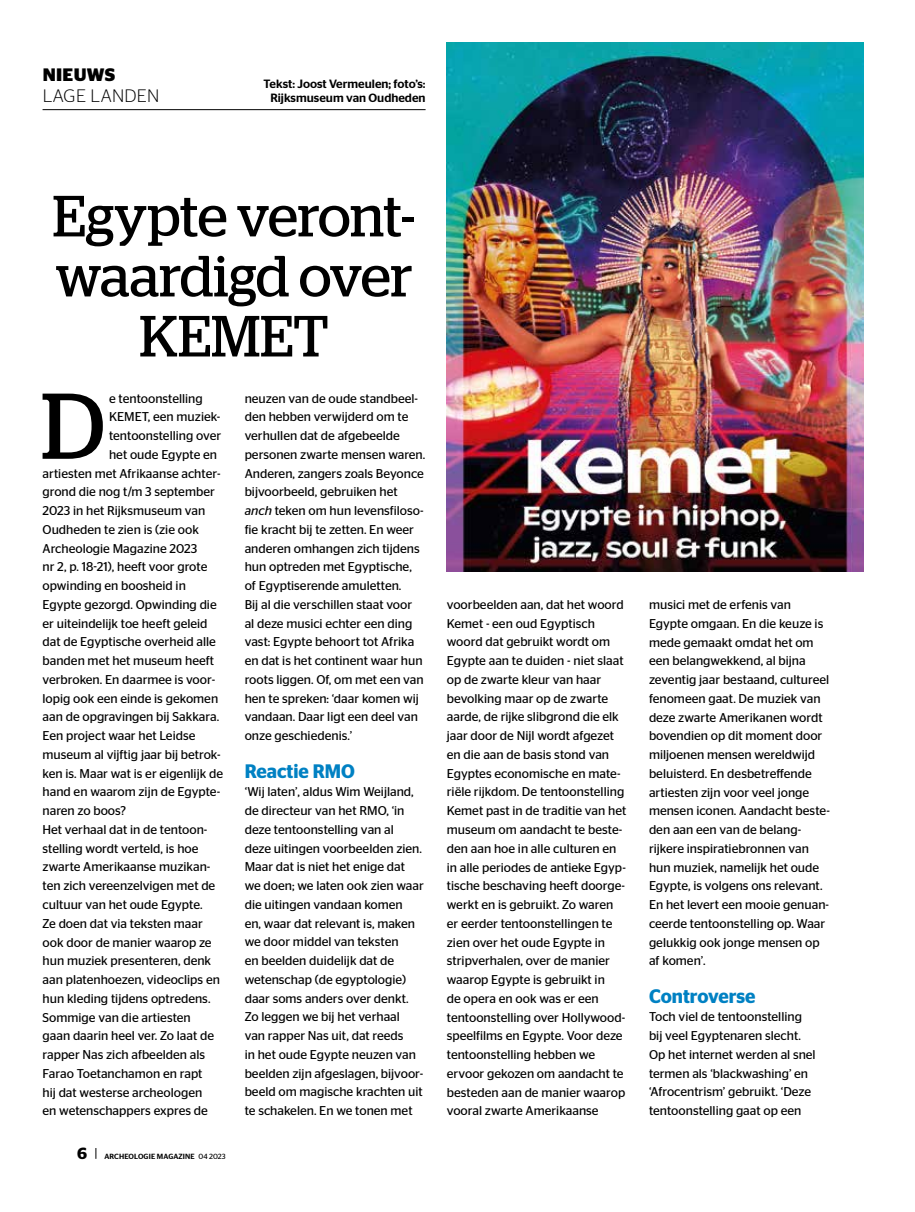
<style>
.page{position:relative;width:915px;height:1212px;background:#fff}
.page>*{position:absolute;margin:0;border:0;box-sizing:border-box;transform-origin:0 0}
.t1{font:93.15px "Stag";color:#000}
.t2{font:57.9px/60px "Stag";letter-spacing:-.005em;color:#000;text-align:center}
.t3{font:600 19.5px "Stag Sans";color:#0081c3;scale:.95 1}
.t4{font:300 18px "Stag Sans";letter-spacing:.02em;color:#000}
.t5{font:700 18px "Stag Sans";letter-spacing:.02em;color:#000}
.t6{font:12.75px/18.8px "Stag Sans";color:#000}
.t7{font:500 12px/14.4px "Stag Sans";color:#000;text-align:center}
.t8{font:500 7.5px "Stag Sans";letter-spacing:.02em;color:#000}
.s1{font-style:italic}
.s2{font-weight:600;font-size:16.2px}
.s3{font-weight:400}
</style>
<div class="page">
<hr style="left:43px;top:109px;width:382px;height:1px;background:#000">
<img style="left:446px;top:43px;width:417px;height:528px">
<h3 class="t5" style="left:43px;top:64px;width:74px">NIEUWS</h3>
<h3 class="t4" style="left:43px;top:86px;width:118px">LAGE LANDEN</h3>
<p class="t7" style="left:263px;top:77px;width:163px">Tekst: Joost Vermeulen; foto’s:<br>Rijksmuseum van Oudheden</p>
<h2 class="t2" style="left:53px;top:185px;width:364px">Egypte veront&shy;waardigd over<br>KEMET</h2>
<p class="t6" style="left:244px;top:389px;width:182px">neuzen van de oude standbeel&shy;den hebben verwijderd om te verhullen dat de afgebeelde personen zwarte mensen waren.<br>Anderen, zangers zoals Beyonce bijvoorbeeld, gebruiken het <span class="s1">anch</span> teken om hun levensfiloso&shy;fie kracht bij te zetten. En weer anderen omhangen zich tijdens hun optreden met Egyptische, of Egyptiserende amuletten.<br>Bij al die verschillen staat voor<br>al deze musici echter een ding vast: Egypte behoort tot Afrika en dat is het continent waar hun roots liggen. Of, om met een van hen te spreken: ‘daar komen wij vandaan. Daar ligt een deel van onze geschiedenis.’</p>
<h3 class="t3" style="left:244px;top:759px;width:118px">Reactie RMO</h3>
<p class="t6" style="left:244px;top:782px;width:181px">‘Wij laten’, aldus Wim Weijland, de directeur van het RMO, ‘in deze tentoonstelling van al<br>deze uitingen voorbeelden zien.<br>Maar dat is niet het enige dat we doen; we laten ook zien waar die uitingen vandaan komen<br>en, waar dat relevant is, maken we door middel van teksten<br>en beelden duidelijk dat de wetenschap (de egyptologie) daar soms anders over denkt.<br>Zo leggen we bij het verhaal<br>van rapper Nas uit, dat reeds<br>in het oude Egypte neuzen van beelden zijn afgeslagen, bijvoor&shy;beeld om magische krachten uit te schakelen. En we tonen met</p>
<h1 class="t1" style="left:41px;top:372px;width:66px">D</h1>
<p class="t6" style="left:109px;top:389px;width:95px">e tentoonstelling</p>
<p class="t6" style="left:109px;top:407px;width:113px">KEMET, een muziek-</p>
<p class="t6" style="left:109px;top:426px;width:114px">tentoonstelling over</p>
<p class="t6" style="left:109px;top:445px;width:109px">het oude Egypte en</p>
<p class="t6" style="left:43px;top:464px;width:179px">artiesten met Afrikaanse achter-</p>
<p class="t6" style="left:43px;top:482px;width:174px">grond die nog t/m 3 september</p>
<p class="t6" style="left:43px;top:501px;width:164px">2023 in het Rijksmuseum van</p>
<p class="t6" style="left:43px;top:520px;width:158px">Oudheden te zien is (zie ook</p>
<p class="t6" style="left:43px;top:539px;width:156px">Archeologie Magazine 2023</p>
<p class="t6" style="left:43px;top:557px;width:166px">nr 2, p. 18-21), heeft voor grote</p>
<p class="t6" style="left:43px;top:576px;width:145px">opwinding en boosheid in</p>
<p class="t6" style="left:43px;top:595px;width:176px">Egypte gezorgd. Opwinding die</p>
<p class="t6" style="left:43px;top:614px;width:166px">er uiteindelijk toe heeft geleid</p>
<p class="t6" style="left:43px;top:632px;width:175px">dat de Egyptische overheid alle</p>
<p class="t6" style="left:43px;top:651px;width:173px">banden met het museum heeft</p>
<p class="t6" style="left:43px;top:670px;width:174px">verbroken. En daarmee is voor-</p>
<p class="t6" style="left:43px;top:689px;width:177px">lopig ook een einde is gekomen</p>
<p class="t6" style="left:43px;top:707px;width:178px">aan de opgravingen bij Sakkara.</p>
<p class="t6" style="left:43px;top:726px;width:154px">Een project waar het Leidse</p>
<p class="t6" style="left:43px;top:745px;width:179px">museum al vijftig jaar bij betrok-</p>
<p class="t6" style="left:43px;top:764px;width:182px">ken is. Maar wat is er eigenlijk de</p>
<p class="t6" style="left:43px;top:782px;width:179px">hand en waarom zijn de Egypte-</p>
<p class="t6" style="left:43px;top:801px;width:85px">naren zo boos?</p>
<p class="t6" style="left:43px;top:820px;width:166px">Het verhaal dat in de tentoon-</p>
<p class="t6" style="left:43px;top:839px;width:157px">stelling wordt verteld, is hoe</p>
<p class="t6" style="left:43px;top:857px;width:169px">zwarte Amerikaanse muzikan-</p>
<p class="t6" style="left:43px;top:876px;width:174px">ten zich vereenzelvigen met de</p>
<p class="t6" style="left:43px;top:895px;width:161px">cultuur van het oude Egypte.</p>
<p class="t6" style="left:43px;top:914px;width:162px">Ze doen dat via teksten maar</p>
<p class="t6" style="left:43px;top:932px;width:170px">ook door de manier waarop ze</p>
<p class="t6" style="left:43px;top:951px;width:170px">hun muziek presenteren, denk</p>
<p class="t6" style="left:43px;top:970px;width:179px">aan platenhoezen, videoclips en</p>
<p class="t6" style="left:43px;top:989px;width:169px">hun kleding tijdens optredens.</p>
<p class="t6" style="left:43px;top:1007px;width:150px">Sommige van die artiesten</p>
<p class="t6" style="left:43px;top:1026px;width:173px">gaan daarin heel ver. Zo laat de</p>
<p class="t6" style="left:43px;top:1045px;width:164px">rapper Nas zich afbeelden als</p>
<p class="t6" style="left:43px;top:1064px;width:161px">Farao Toetanchamon en rapt</p>
<p class="t6" style="left:43px;top:1083px;width:161px">hij dat westerse archeologen</p>
<p class="t6" style="left:43px;top:1101px;width:167px">en wetenschappers expres de</p>
<p class="t8" style="left:77px;top:1152px;width:150px"><span class="s2">6</span> ARCHEOLOGIE MAGAZINE <span class="s3">04 2023</span></p>
<p class="t6" style="left:446px;top:595px;width:181px">voorbeelden aan, dat het woord<br>Kemet - een oud Egyptisch woord dat gebruikt wordt om<br>Egypte aan te duiden - niet slaat op de zwarte kleur van haar bevolking maar op de zwarte aarde, de rijke slibgrond die elk jaar door de Nijl wordt afgezet en die aan de basis stond van<br>Egyptes economische en mate&shy;riële rijkdom. De tentoonstelling<br>Kemet past in de traditie van het museum om aandacht te beste&shy;den aan hoe in alle culturen en in alle periodes de antieke Egyp&shy;tische beschaving heeft doorge&shy;werkt en is gebruikt. Zo waren er eerder tentoonstellingen te zien over het oude Egypte in stripverhalen, over de manier waarop Egypte is gebruikt in<br>de opera en ook was er een tentoonstelling over Hollywood&shy;speelfilms en Egypte. Voor deze tentoonstelling hebben we ervoor gekozen om aandacht te besteden aan de manier waarop vooral zwarte Amerikaanse</p>
<p class="t6" style="left:648px;top:595px;width:182px">musici met de erfenis van<br>Egypte omgaan. En die keuze is mede gemaakt omdat het om een belangwekkend, al bijna zeventig jaar bestaand, cultureel fenomeen gaat. De muziek van deze zwarte Amerikanen wordt bovendien op dit moment door miljoenen mensen wereldwijd beluisterd. En desbetreffende artiesten zijn voor veel jonge mensen iconen. Aandacht beste&shy;den aan een van de belang&shy;rijkere inspiratiebronnen van hun muziek, namelijk het oude<br>Egypte, is volgens ons relevant.<br>En het levert een mooie genuan&shy;ceerde tentoonstelling op. Waar gelukkig ook jonge mensen op af komen’.</p>
<h3 class="t3" style="left:648px;top:984px;width:114px">Controverse</h3>
<p class="t6" style="left:648px;top:1007px;width:168px">Toch viel de tentoonstelling bij veel Egyptenaren slecht.<br>Op het internet werden al snel termen als ‘blackwashing’ en ‘Afrocentrism’ gebruikt. ‘Deze tentoonstelling gaat op een</p>
</div>
